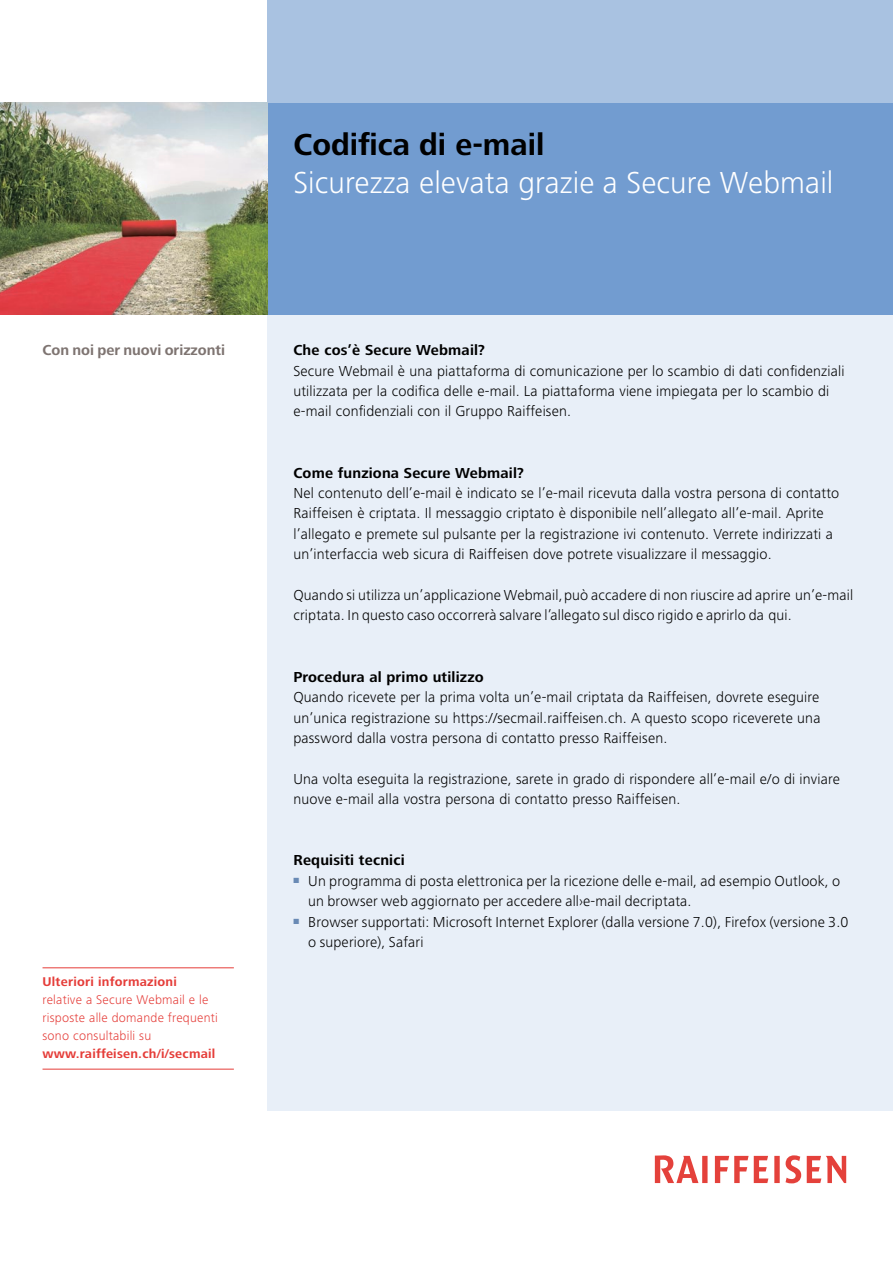
<style>
.page{position:relative;width:893px;height:1263px;background:#fff}
.page>*{position:absolute;margin:0;border:0;box-sizing:border-box;transform-origin:0 0}
.t1{font:300 31.5px "Frutiger Next LT";letter-spacing:.005em;color:#fff}
.t2{font:700 31.5px "Frutiger Next LT";color:#000}
.t3{font:300 15px/20.4px "Frutiger Next LT";letter-spacing:.01em;color:#000}
.t4{font:700 15px "Frutiger Next LT";letter-spacing:.01em;color:#000}
.t5{font:700 15px "Frutiger Next LT";color:#7e7471}
.t6{font:300 13.2px/17.9px "Frutiger Next LT";letter-spacing:.02em;color:#e53d39}
.t7{font:700 13.2px "Frutiger Next LT";letter-spacing:.02em;color:#e53d39}
</style>
<div class="page">
<div style="left:268px;top:314px;width:625px;height:796px;background:#e8eff8"></div>
<svg style="left:655px;top:1155px;width:191px;height:28px"></svg>
<div style="left:268px;top:102px;width:625px;height:212px;background:#729cd0"></div>
<div style="left:268px;top:0;width:625px;height:102px;background:#a9c2e1"></div>
<img style="left:0;top:102px;width:268px;height:212px">
<hr style="left:43px;top:967px;width:191px;height:1px;background:#e53d39">
<hr style="left:43px;top:1069px;width:191px;height:1px;background:#e53d39">
<h1 class="t2" style="left:293px;top:127px;width:252px">Codifica di e-mail</h1>
<h1 class="t1" style="left:293px;top:165px;width:541px">Sicurezza elevata grazie a Secure Webmail</h1>
<p class="t5" style="left:43px;top:342px;width:184px">Con noi per nuovi orizzonti</p>
<p class="t4" style="left:293px;top:342px;width:193px">Che cos’è Secure Webmail?</p>
<p class="t3" style="left:293px;top:360px;width:553px">Secure Webmail è una piattaforma di comunicazione per lo scambio di dati confidenziali utilizzata per la codifica delle e-mail. La piattaforma viene impiegata per lo scambio di e-mail confidenziali con il Gruppo Raiffeisen.</p>
<p class="t4" style="left:293px;top:464px;width:232px">Come funziona Secure Webmail?</p>
<p class="t3" style="left:293px;top:483px;width:547px">Nel contenuto dell’e-mail è indicato se l’e-mail ricevuta dalla vostra persona di contatto Raiffeisen è criptata. Il messaggio criptato è disponibile nell’allegato all’e-mail. Aprite l’allegato e premete sul pulsante per la registrazione ivi contenuto. Verrete indirizzati a un’interfaccia web sicura di Raiffeisen dove potrete visualizzare il messaggio.</p>
<p class="t3" style="left:293px;top:585px;width:561px">Quando si utilizza un’applicazione Webmail, può accadere di non riuscire ad aprire un’e-mail criptata. In questo caso occorrerà salvare l’allegato sul disco rigido e aprirlo da qui.</p>
<p class="t4" style="left:293px;top:668px;width:192px">Procedura al primo utilizzo</p>
<p class="t3" style="left:293px;top:687px;width:529px;text-align:justify">Quando ricevete per la prima volta un’e-mail criptata da Raiffeisen, dovrete eseguire un’unica registrazione su https://secmail.raiffeisen.ch. A questo scopo riceverete una password dalla vostra persona di contatto presso Raiffeisen.</p>
<p class="t3" style="left:293px;top:769px;width:548px">Una volta eseguita la registrazione, sarete in grado di rispondere all’e-mail e/o di inviare nuove e-mail alla vostra persona di contatto presso Raiffeisen.</p>
<p class="t7" style="left:43px;top:974px;width:136px">Ulteriori informazioni</p>
<p class="t6" style="left:43px;top:991px;width:177px">relative a Secure Webmail e le risposte alle domande frequenti sono consultabili su</p>
<p class="t7" style="left:43px;top:1046px;width:174px">www.raiffeisen.ch/i/secmail</p>
<p class="t4" style="left:293px;top:852px;width:113px">Requisiti tecnici</p>
<p class="t3" style="left:308px;top:871px;width:534px;text-indent:-15px"><sup>■</sup> Un programma di posta elettronica per la ricezione delle e-mail, ad esempio Outlook, o un browser web aggiornato per accedere all›e-mail decriptata.</p>
<p class="t3" style="left:308px;top:911px;width:542px;text-indent:-15px"><sup>■</sup> Browser supportati: Microsoft Internet Explorer (dalla versione 7.0), Firefox (versione 3.0 o superiore), Safari</p>
</div>
